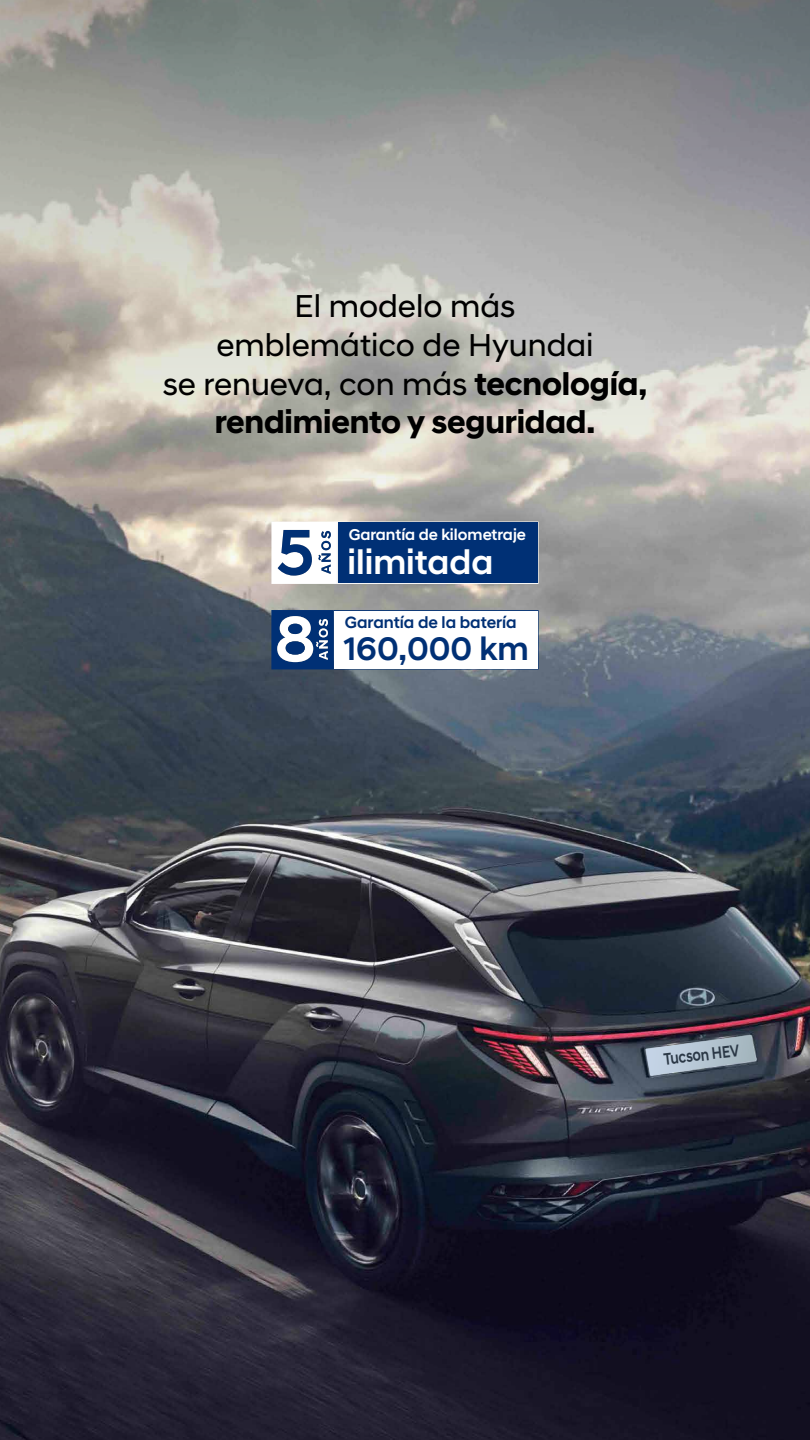
<style>
.page{position:relative;width:810px;height:1440px;background:#fff}
.page>*{position:absolute;margin:0;border:0;box-sizing:border-box;transform-origin:0 0}
.t1{font:500 34.8px "Hyundai Sans Head";color:#fff}
.t2{font:500 33.15px "Hyundai Sans Head";color:#003075}
.t3{font:32.25px/38.7px "Hyundai Sans Head Office";color:#000;text-align:center}
.t4{font:500 17.02px "Hyundai Sans Head";color:#2a3745;scale:.8 1}
.t5{font:500 16.65px "Hyundai Sans Head";color:#003075}
.t6{font:500 15.98px "Hyundai Sans Head";color:#fff}
.s1{font-weight:700}
</style>
<div class="page">
<img style="left:0;top:600px;width:810px;height:840px">
<svg style="left:0;top:0;width:810px;height:600px;background:#a7a7a3"></svg>
<svg style="left:271px;top:522px;width:268px;height:62px"></svg>
<svg style="left:271px;top:610px;width:268px;height:59px"></svg>
<div style="left:286px;top:641px;width:19px;height:14px;background:#003075;border-radius:50%"></div>
<div style="left:288px;top:624px;width:14px;height:10px;background:#003075;border-radius:50%"></div>
<svg style="left:646px;top:1035px;width:110px;height:41px;background:#8a97a5"></svg>
<p class="t3" style="left:163px;top:287px;width:486px">El modelo más<br>emblemático de Hyundai<br>se renueva, con más <span class="s1">tecnología, rendimiento y seguridad.</span></p>
<p class="t6" style="left:349px;top:525px;width:179px">Garantía de kilometraje</p>
<p class="t1" style="left:348px;top:541px;width:147px">ilimitada</p>
<p class="t5" style="left:345px;top:612px;width:173px">Garantía de la batería</p>
<p class="t2" style="left:344px;top:629px;width:186px">160,000 km</p>
<p class="t4" style="left:663px;top:1049px;width:97px;rotate:-6deg">Tucson HEV</p>
</div>
